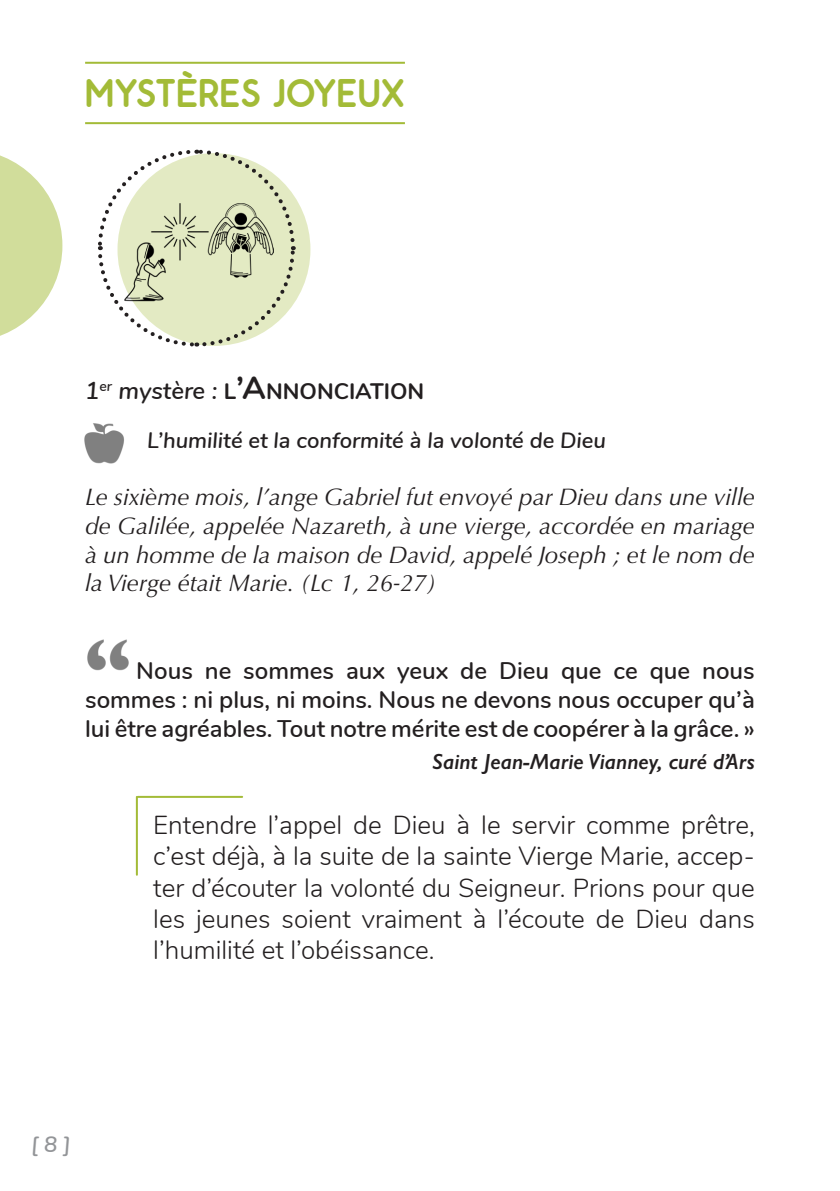
<style>
.page{position:relative;width:840px;height:1191px;background:#fff}
.page>*{position:absolute;margin:0;border:0;box-sizing:border-box;transform-origin:0 0}
.Mystères_Titre_joyeu{font:700 40px "Odin";color:#a3bb37}
.intention_de_prière{font:300 26px/31.2px "Nunito";color:#231f20;text-align:justify}
.texte_biblique{font:italic 24px/28.8px "Optima";color:#231f20;text-align:justify}
.texte_St_JM_Vianney{font:600 24px/28.8px "Nunito";color:#231f20;text-align:justify}
.Mystère_-_numéros{font:700 22.4px "Nunito";color:#231f20}
.fruit_du_mystère_-_i{font:italic 600 22px "Nunito";color:#231f20}
.signature_curé_d_Ars{font:italic 600 22px "Gill Sans";color:#231f20}
.t1{font:italic 600 22px "Nunito";color:#939598}
.s1{font-weight:600;font-style:italic;font-size:24px}
.s2{font-size:32px}
</style>
<div class="page">
<div style="left:117px;top:153px;width:193px;height:193px;background:#e3eac3;border-radius:50%"></div>
<hr style="left:85px;top:122px;width:319px;height:2px;background:#a3bb37">
<hr style="left:85px;top:62px;width:319px;height:2px;background:#a3bb37">
<img style="left:87px;top:639px;width:42px;height:32px">
<img style="left:84px;top:423px;width:40px;height:41px">
<svg style="left:98px;top:149px;width:199px;height:198px"></svg>
<hr style="left:136px;top:797px;width:2px;height:77px;background:#a3bb37">
<hr style="left:138px;top:796px;width:104px;height:2px;background:#a3bb37">
<svg style="left:0;top:155px;width:62px;height:181px"></svg>
<p class="Mystères_Titre_joyeu" style="left:85px;top:70px;width:321px">MYSTÈRES JOYEUX</p>
<p class="Mystère_-_numéros" style="left:85px;top:374px;width:340px"><span class="s1">1</span><sup>er</sup> <span class="s1">mystère :</span> L<span class="s2">’A</span>NNONCIATION</p>
<p class="fruit_du_mystère_-_i" style="left:147px;top:424px;width:460px">L’humilité et la conformité à la volonté de Dieu</p>
<p class="texte_biblique" style="left:85px;top:482px;width:670px">Le sixième mois, l’ange Gabriel fut envoyé par Dieu dans une ville de Galilée, appelée Nazareth, à une vierge, accordée en mariage à un homme de la maison de David, appelé Joseph ; et le nom de la Vierge était Marie. (Lc 1, 26-27)</p>
<p class="texte_St_JM_Vianney" style="left:85px;top:655px;width:671px;text-indent:51px">Nous ne sommes aux yeux de Dieu que ce que nous sommes : ni plus, ni moins. Nous ne devons nous occuper qu’à lui être agréables. Tout notre mérite est de coopérer à la grâce. »</p>
<p class="signature_curé_d_Ars" style="left:432px;top:748px;width:324px">Saint Jean-Marie Vianney, curé d’Ars</p>
<p class="intention_de_prière" style="left:153px;top:808px;width:602px">Entendre l’appel de Dieu à le servir comme prêtre, c’est déjà, à la suite de la sainte Vierge Marie, accep&shy;ter d’écouter la volonté du Seigneur. Prions pour que les jeunes soient vraiment à l’écoute de Dieu dans l’humilité et l’obéissance.</p>
<p class="t1" style="left:31px;top:1128px;width:41px">[ 8 ]</p>
</div>
